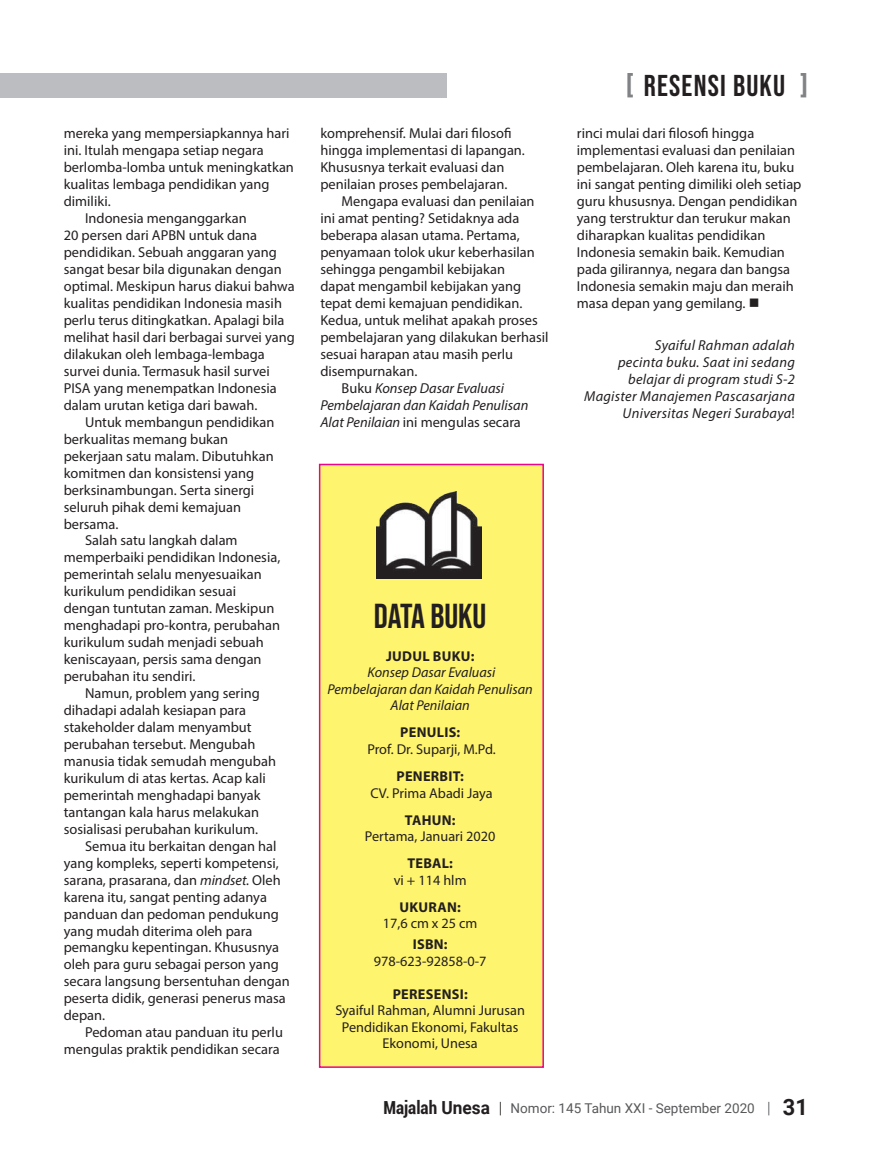
<style>
.page{position:relative;width:893px;height:1170px;background:#fff}
.page>*{position:absolute;margin:0;border:0;box-sizing:border-box;transform-origin:0 0}
.t1{font:34.5px "Bebas Neue";color:#231f20}
.t2{font:30px "Bebas Neue";letter-spacing:.04em;color:#231f20}
.t3{font:14.4px/17px "Myriad Pro";color:#231f20}
.t4{font:italic 14.4px/17px "Myriad Pro";letter-spacing:.02em;color:#231f20;text-align:right}
.t5{font:italic 14.4px "Myriad Pro";color:#231f20}
.t6{font:14.25px/16.5px "Myriad Pro";color:#231f20;text-align:center}
.t7{font:italic 14.25px/16.5px "Myriad Pro";color:#231f20;text-align:center}
.t8{font:700 14.25px "Myriad Pro";letter-spacing:.02em;color:#231f20}
.t9{font:13.5px "Roboto";color:#57585a}
.s1{font-style:italic}
.s2{font-style:normal}
.s3{color:#808285}
.s4{font-weight:700;font-stretch:condensed;font-size:18px;color:#231f20}
.s5{font-weight:700;font-size:18px;color:#231f20}
.s6{font-family:"Minion Pro";color:#231f20}
.s7{font-family:"Minion Pro"}
.s8{font-weight:700;font-size:22.5px;color:#231f20}
</style>
<div class="page">
<div style="left:0;top:73px;width:446px;height:25px;background:#bcbdc0"></div>
<div style="left:319px;top:463px;width:225px;height:604px;background:#fff46d;border:2px solid #ed028c"></div>
<img style="left:376px;top:491px;width:106px;height:87px">
<p class="t3" style="left:64px;top:125px;width:227px">mereka yang mempersiapkannya hari</p>
<p class="t3" style="left:64px;top:142px;width:201px">ini. Itulah mengapa setiap negara</p>
<p class="t3" style="left:64px;top:159px;width:232px">berlomba-lomba untuk meningkatkan</p>
<p class="t3" style="left:64px;top:176px;width:207px">kualitas lembaga pendidikan yang</p>
<p class="t3" style="left:64px;top:193px;width:48px">dimiliki.</p>
<p class="t3" style="left:85px;top:210px;width:163px">Indonesia menganggarkan</p>
<p class="t3" style="left:64px;top:227px;width:195px">20 persen dari APBN untuk dana</p>
<p class="t3" style="left:64px;top:243px;width:215px">pendidikan. Sebuah anggaran yang</p>
<p class="t3" style="left:64px;top:260px;width:219px">sangat besar bila digunakan dengan</p>
<p class="t3" style="left:64px;top:277px;width:232px">optimal. Meskipun harus diakui bahwa</p>
<p class="t3" style="left:64px;top:294px;width:220px">kualitas pendidikan Indonesia masih</p>
<p class="t3" style="left:64px;top:311px;width:222px">perlu terus ditingkatkan. Apalagi bila</p>
<p class="t3" style="left:64px;top:328px;width:232px">melihat hasil dari berbagai survei yang</p>
<p class="t3" style="left:64px;top:345px;width:203px">dilakukan oleh lembaga-lembaga</p>
<p class="t3" style="left:64px;top:362px;width:207px">survei dunia. Termasuk hasil survei</p>
<p class="t3" style="left:64px;top:379px;width:214px">PISA yang menempatkan Indonesia</p>
<p class="t3" style="left:64px;top:396px;width:195px">dalam urutan ketiga dari bawah.</p>
<p class="t3" style="left:85px;top:413px;width:191px">Untuk membangun pendidikan</p>
<p class="t3" style="left:64px;top:430px;width:166px">berkualitas memang bukan</p>
<p class="t3" style="left:64px;top:447px;width:211px">pekerjaan satu malam. Dibutuhkan</p>
<p class="t3" style="left:64px;top:464px;width:192px">komitmen dan konsistensi yang</p>
<p class="t3" style="left:64px;top:481px;width:192px">berksinambungan. Serta sinergi</p>
<p class="t3" style="left:64px;top:498px;width:179px">seluruh pihak demi kemajuan</p>
<p class="t3" style="left:64px;top:515px;width:56px">bersama.</p>
<p class="t3" style="left:85px;top:532px;width:154px">Salah satu langkah dalam</p>
<p class="t3" style="left:64px;top:549px;width:218px">memperbaiki pendidikan Indonesia,</p>
<p class="t3" style="left:64px;top:565px;width:199px">pemerintah selalu menyesuaikan</p>
<p class="t3" style="left:64px;top:582px;width:174px">kurikulum pendidikan sesuai</p>
<p class="t3" style="left:64px;top:599px;width:212px">dengan tuntutan zaman. Meskipun</p>
<p class="t3" style="left:64px;top:616px;width:218px">menghadapi pro-kontra, perubahan</p>
<p class="t3" style="left:64px;top:633px;width:201px">kurikulum sudah menjadi sebuah</p>
<p class="t3" style="left:64px;top:650px;width:199px">keniscayaan, persis sama dengan</p>
<p class="t3" style="left:64px;top:667px;width:133px">perubahan itu sendiri.</p>
<p class="t3" style="left:85px;top:684px;width:176px">Namun, problem yang sering</p>
<p class="t3" style="left:64px;top:701px;width:184px">dihadapi adalah kesiapan para</p>
<p class="t3" style="left:64px;top:718px;width:189px">stakeholder dalam menyambut</p>
<p class="t3" style="left:64px;top:735px;width:193px">perubahan tersebut. Mengubah</p>
<p class="t3" style="left:64px;top:752px;width:214px">manusia tidak semudah mengubah</p>
<p class="t3" style="left:64px;top:769px;width:204px">kurikulum di atas kertas. Acap kali</p>
<p class="t3" style="left:64px;top:786px;width:198px">pemerintah menghadapi banyak</p>
<p class="t3" style="left:64px;top:803px;width:197px">tantangan kala harus melakukan</p>
<p class="t3" style="left:64px;top:820px;width:196px">sosialisasi perubahan kurikulum.</p>
<p class="t3" style="left:85px;top:837px;width:193px">Semua itu berkaitan dengan hal</p>
<p class="t3" style="left:64px;top:854px;width:217px">yang kompleks, seperti kompetensi,</p>
<p class="t3" style="left:64px;top:871px;width:219px">sarana, prasarana, dan <span class="s1">mindset.</span> Oleh</p>
<p class="t3" style="left:64px;top:888px;width:205px">karena itu, sangat penting adanya</p>
<p class="t3" style="left:64px;top:904px;width:216px">panduan dan pedoman pendukung</p>
<p class="t3" style="left:64px;top:921px;width:190px">yang mudah diterima oleh para</p>
<p class="t3" style="left:64px;top:938px;width:217px">pemangku kepentingan. Khususnya</p>
<p class="t3" style="left:64px;top:955px;width:216px">oleh para guru sebagai person yang</p>
<p class="t3" style="left:64px;top:972px;width:228px">secara langsung bersentuhan dengan</p>
<p class="t3" style="left:64px;top:989px;width:223px">peserta didik, generasi penerus masa</p>
<p class="t3" style="left:64px;top:1006px;width:43px">depan.</p>
<p class="t3" style="left:85px;top:1023px;width:199px">Pedoman atau panduan itu perlu</p>
<p class="t3" style="left:64px;top:1040px;width:218px">mengulas praktik pendidikan secara</p>
<p class="t3" style="left:320px;top:125px;width:206px">komprehensif. Mulai dari filosofi hingga implementasi di lapangan.<br>Khususnya terkait evaluasi dan penilaian proses pembelajaran.</p>
<p class="t3" style="left:342px;top:193px;width:194px">Mengapa evaluasi dan penilaian</p>
<p class="t3" style="left:320px;top:210px;width:200px">ini amat penting? Setidaknya ada</p>
<p class="t3" style="left:320px;top:226px;width:201px">beberapa alasan utama. Pertama,</p>
<p class="t3" style="left:320px;top:243px;width:216px">penyamaan tolok ukur keberhasilan</p>
<p class="t3" style="left:320px;top:260px;width:186px">sehingga pengambil kebijakan</p>
<p class="t3" style="left:320px;top:277px;width:202px">dapat mengambil kebijakan yang</p>
<p class="t3" style="left:320px;top:294px;width:204px">tepat demi kemajuan pendidikan.</p>
<p class="t3" style="left:320px;top:311px;width:219px">Kedua, untuk melihat apakah proses</p>
<p class="t3" style="left:320px;top:328px;width:230px">pembelajaran yang dilakukan berhasil</p>
<p class="t3" style="left:320px;top:345px;width:194px">sesuai harapan atau masih perlu</p>
<p class="t3" style="left:320px;top:362px;width:99px">disempurnakan.</p>
<p class="t5" style="left:342px;top:379px;width:164px"><span class="s2">Buku</span> Konsep Dasar Evaluasi</p>
<p class="t5" style="left:320px;top:396px;width:210px">Pembelajaran dan Kaidah Penulisan</p>
<p class="t3" style="left:320px;top:413px;width:202px"><span class="s1">Alat Penilaian</span> ini mengulas secara</p>
<h2 class="t2" style="left:626px;top:68px;width:184px"><span class="s3">[</span> RESENSI BUKU <span class="s3">]</span></h2>
<p class="t3" style="left:577px;top:125px;width:226px">rinci mulai dari filosofi hingga implementasi evaluasi dan penilaian pembelajaran. Oleh karena itu, buku ini sangat penting dimiliki oleh setiap guru khususnya. Dengan pendidikan yang terstruktur dan terukur makan diharapkan kualitas pendidikan Indonesia semakin baik. Kemudian pada gilirannya, negara dan bangsa Indonesia semakin maju dan meraih masa depan yang gemilang. ■</p>
<p class="t4" style="left:584px;top:336px;width:212px">Syaiful Rahman adalah<br>pecinta buku. Saat ini sedang belajar di program studi S-2<br>Magister Manajemen Pascasarjana<br>Universitas Negeri Surabaya<span class="s2">!</span></p>
<h1 class="t1" style="left:374px;top:596px;width:114px">DATA BUKU</h1>
<p class="t8" style="left:386px;top:646px;width:90px">JUDUL BUKU:</p>
<p class="t7" style="left:327px;top:664px;width:207px">Konsep Dasar Evaluasi<br>Pembelajaran dan Kaidah Penulisan<br>Alat Penilaian</p>
<p class="t8" style="left:400px;top:723px;width:62px">PENULIS:</p>
<p class="t6" style="left:367px;top:740px;width:130px">Prof. Dr. Suparji, M.Pd.</p>
<p class="t8" style="left:396px;top:766px;width:69px">PENERBIT:</p>
<p class="t6" style="left:370px;top:784px;width:124px">CV. Prima Abadi Jaya</p>
<p class="t8" style="left:405px;top:810px;width:52px">TAHUN:</p>
<p class="t6" style="left:365px;top:827px;width:132px">Pertama, Januari 2020</p>
<p class="t8" style="left:407px;top:853px;width:47px">TEBAL:</p>
<p class="t6" style="left:394px;top:871px;width:74px">vi + 114 hlm</p>
<p class="t8" style="left:400px;top:897px;width:63px">UKURAN:</p>
<p class="t6" style="left:383px;top:914px;width:96px">17,6 cm x 25 cm</p>
<p class="t8" style="left:413px;top:934px;width:36px">ISBN:</p>
<p class="t6" style="left:374px;top:952px;width:114px">978-623-92858-0-7</p>
<p class="t8" style="left:393px;top:984px;width:76px">PERESENSI:</p>
<p class="t6" style="left:335px;top:1001px;width:191px">Syaiful Rahman, Alumni Jurusan<br>Pendidikan Ekonomi, Fakultas<br>Ekonomi, Unesa</p>
<p class="t9" style="left:383px;top:1098px;width:426px"><span class="s4">Majalah</span> <span class="s5">Unesa</span> <span class="s6">|</span> Nomor: 145 Tahun XXI - September 2020 <span class="s7">|</span> <span class="s8">31</span></p>
</div>
